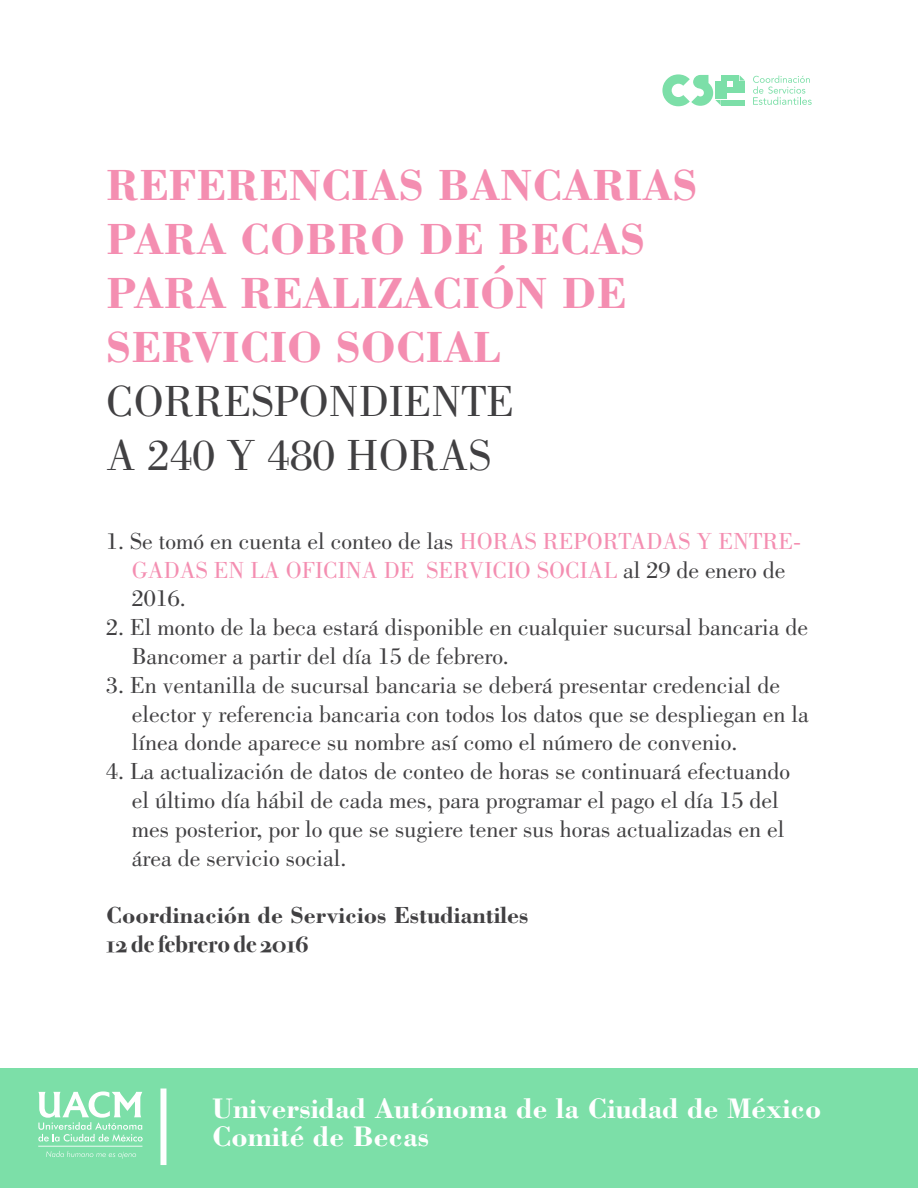
<style>
.page{position:relative;width:918px;height:1188px;background:#fff}
.page>*{position:absolute;margin:0;border:0;box-sizing:border-box;transform-origin:0 0}
.t1{font:700 45px/54px "Bodoni Std";color:#f48eb1}
.t2{font:45px/54px "Bodoni Std";color:#414042}
.t3{font:700 29.1px/28.5px "Bodoni Std";color:#fff}
.t4{font:24px/28.8px "Bodoni Std";color:#414042}
.t5{font:24px/28.8px "Bodoni Std";color:#f48eb1}
.t6{font:700 24px "Bodoni Std";color:#414042}
.t7{font:700 24px "Bodoni Svty Two OSITCTT";color:#414042}
.s1{color:#414042}
</style>
<div class="page">
<div style="left:0;top:1068px;width:918px;height:120px;background:#7cdfa8"></div>
<svg style="left:46px;top:1151px;width:90px;height:8px"></svg>
<svg style="left:38px;top:1091px;width:105px;height:51px"></svg>
<hr style="left:38px;top:1146px;width:104px;height:1px;background:#fff">
<svg style="left:662px;top:74px;width:83px;height:32px"></svg>
<svg style="left:753px;top:75px;width:59px;height:30px"></svg>
<div style="left:160px;top:1089px;width:6px;height:76px;background:#fff"></div>
<h1 class="t1" style="left:106px;top:157px;width:593px">REFERENCIAS BANCARIAS<br>PARA COBRO DE BECAS<br>PARA REALIZACIÓN DE<br>SERVICIO SOCIAL</h1>
<h1 class="t2" style="left:106px;top:374px;width:409px">CORRESPONDIENTE<br>A 240 Y 480 HORAS</h1>
<p class="t5" style="left:132px;top:527px;width:671px;text-indent:-26px"><span class="s1">1. Se tomó en cuenta el conteo de las</span> HORAS REPORTADAS Y ENTRE-<br>GADAS EN LA OFICINA DE SERVICIO SOCIAL <span class="s1">al 29 de enero de<br>2016.</span></p>
<p class="t4" style="left:132px;top:613px;width:678px;text-indent:-26px">2. El monto de la beca estará disponible en cualquier sucursal bancaria de<br>Bancomer a partir del día 15 de febrero.</p>
<p class="t4" style="left:132px;top:671px;width:679px;text-indent:-26px">3. En ventanilla de sucursal bancaria se deberá presentar credencial de elector y referencia bancaria con todos los datos que se despliegan en la línea donde aparece su nombre así como el número de convenio.</p>
<p class="t4" style="left:132px;top:757px;width:660px;text-indent:-26px">4. La actualización de datos de conteo de horas se continuará efectuando el último día hábil de cada mes, para programar el pago el día 15 del mes posterior, por lo que se sugiere tener sus horas actualizadas en el área de servicio social.</p>
<p class="t6" style="left:106px;top:900px;width:424px">Coordinación de Servicios Estudiantiles</p>
<p class="t7" style="left:106px;top:930px;width:204px">12 de febrero de 2016</p>
<p class="t3" style="left:212px;top:1093px;width:611px">Universidad Autónoma de la Ciudad de México<br>Comité de Becas</p>
</div>
